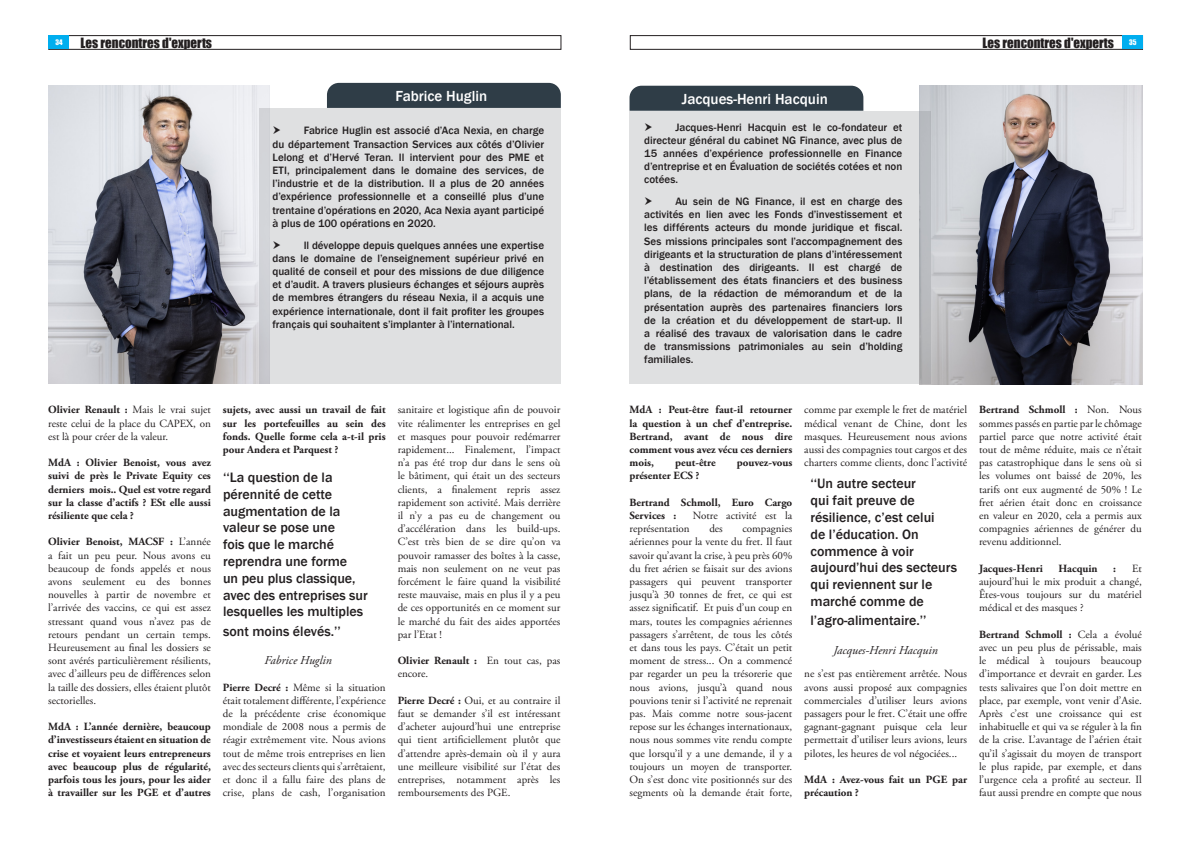
<style>
.page{position:relative;width:1191px;height:842px;background:#fff}
.page>*{position:absolute;margin:0;border:0;box-sizing:border-box;transform-origin:0 0}
.t1{font:500 15px "Franklin Gothic";color:#fff}
.t2{font:500 14px/16.8px "Franklin Gothic";color:#231f20}
.t3{font:13px "Impact";color:#231f20}
.t4{font:italic 12px "Adobe Garamond Pro";color:#231f20}
.Texte{font:11px/13.2px "Adobe Garamond Pro";color:#231f20;text-align:justify}
.t5{font:500 11px/13.2px "Franklin Gothic";color:#231f20;text-align:justify}
.Texte-2{font:700 11px/13.2px "Adobe Garamond Pro";color:#231f20;text-align:justify}
.t6{font:7px "Impact";color:#fff}
.s1{font-weight:700}
</style>
<div class="page">
<div style="left:630px;top:35px;width:512px;height:15px;border:1px solid #231f20"></div>
<div style="left:48px;top:35px;width:513px;height:15px;border:1px solid #231f20"></div>
<div style="left:1121px;top:36px;width:21px;height:13px;background:#00aeef"></div>
<div style="left:48px;top:36px;width:21px;height:13px;background:#00aeef"></div>
<img style="left:919px;top:85px;width:223px;height:299px">
<img style="left:49px;top:86px;width:221px;height:297px">
<div style="left:327px;top:83px;width:234px;height:25px;background:#2f3d47"></div>
<div style="left:259px;top:108px;width:301px;height:275px;background:#dfe0e1"></div>
<div style="left:629px;top:86px;width:234px;height:25px;background:#2f3d47"></div>
<div style="left:629px;top:111px;width:301px;height:272px;background:#dfe0e1"></div>
<p class="t6" style="left:56px;top:37px;width:9px">34</p>
<p class="t3" style="left:81px;top:32px;width:133px">Les rencontres d'experts</p>
<p class="t3" style="left:982px;top:32px;width:156px">Les rencontres d'experts <sup>35</sup></p>
<p class="t1" style="left:395px;top:87px;width:93px">Fabrice Huglin</p>
<p class="t5" style="left:272px;top:124px;width:273px;text-indent:31px">Fabrice Huglin est associé d’Aca Nexia, en charge du département Transaction Services aux côtés d’Olivier Lelong et d’Hervé Teran. Il intervient pour des PME et ETI, principalement dans le domaine des services, de l’industrie et de la distribution. Il a plus de 20 années d’expérience professionnelle et a conseillé plus d’une trentaine d’opérations en 2020, Aca Nexia ayant participé à plus de 100 opérations en 2020.</p>
<p class="t5" style="left:272px;top:238px;width:273px;text-indent:31px">Il développe depuis quelques années une expertise dans le domaine de l’enseignement supérieur privé en qualité de conseil et pour des missions de due diligence et d’audit. A travers plusieurs échanges et séjours auprès de membres étrangers du réseau Nexia, il a acquis une expérience internationale, dont il fait profiter les groupes français qui souhaitent s’implanter à l’international.</p>
<p class="Texte" style="left:48px;top:404px;width:164px"><span class="s1">Olivier Renault :</span> Mais le vrai sujet reste celui de la place du CAPEX, on est là pour créer de la valeur.</p>
<p class="Texte-2" style="left:48px;top:456px;width:164px">MdA : Olivier Benoist, vous avez suivi de près le Private Equity ces derniers mois.. Quel est votre regard sur la classe d’actifs ? ESt elle aussi résiliente que cela ?</p>
<p class="Texte" style="left:48px;top:536px;width:164px"><span class="s1">Olivier Benoist, MACSF :</span> L’année a fait un peu peur. Nous avons eu beaucoup de fonds appelés et nous avons seulement eu des bonnes nouvelles à partir de novembre et l’arrivée des vaccins, ce qui est assez stressant quand vous n’avez pas de retours pendant un certain temps.<br>Heureusement au final les dossiers se sont avérés particulièrement résilients, avec d’ailleurs peu de différences selon la taille des dossiers, elles étaient plutôt sectorielles.</p>
<p class="Texte-2" style="left:48px;top:720px;width:164px">MdA : L’année dernière, beaucoup d’investisseurs étaient en situation de crise et voyaient leurs entrepreneurs avec beaucoup plus de régularité, parfois tous les jours, pour les aider à travailler sur les PGE et d’autres</p>
<p class="Texte-2" style="left:223px;top:403px;width:164px">sujets, avec aussi un travail de fait sur les portefeuilles au sein des fonds. Quelle forme cela a-t-il pris pour Andera et Parquest ?</p>
<p class="t2" style="left:223px;top:469px;width:146px">‘‘La question de la pérennité de cette augmentation de la valeur se pose une<br>fois que le marché reprendra une forme<br>un peu plus classique, avec des entreprises sur lesquelles les multiples</p>
<p class="t2" style="left:223px;top:623px;width:119px">sont moins élevés.’’</p>
<p class="t4" style="left:265px;top:653px;width:69px">Fabrice Huglin</p>
<p class="Texte" style="left:223px;top:681px;width:164px"><span class="s1">Pierre Decré :</span> Même si la situation était totalement différente, l’expérience de la précédente crise économique mondiale de 2008 nous a permis de réagir extrêmement vite. Nous avions tout de même trois entreprises en lien avec des secteurs clients qui s’arrêtaient, et donc il a fallu faire des plans de crise, plans de cash, l’organisation</p>
<p class="Texte" style="left:398px;top:404px;width:164px">sanitaire et logistique afin de pouvoir vite réalimenter les entreprises en gel et masques pour pouvoir redémarrer rapidement... Finalement, l’impact n’a pas été trop dur dans le sens où le bâtiment, qui était un des secteurs clients, a finalement repris assez rapidement son activité. Mais derrière il n’y a pas eu de changement ou d’accélération dans les build-ups.<br>C’est très bien de se dire qu’on va pouvoir ramasser des boîtes à la casse, mais non seulement on ne veut pas forcément le faire quand la visibilité reste mauvaise, mais en plus il y a peu de ces opportunités en ce moment sur le marché du fait des aides apportées par l’Etat !</p>
<p class="Texte" style="left:398px;top:654px;width:164px"><span class="s1">Olivier Renault :</span> En tout cas, pas encore.</p>
<p class="Texte" style="left:398px;top:694px;width:164px"><span class="s1">Pierre Decré :</span> Oui, et au contraire il faut se demander s’il est intéressant d’acheter aujourd’hui une entreprise qui tient artificiellement plutôt que d’attendre après-demain où il y aura une meilleure visibilité sur l’état des entreprises, notamment après les remboursements des PGE.</p>
<p class="t1" style="left:682px;top:90px;width:147px">Jacques-Henri Hacquin</p>
<p class="t5" style="left:644px;top:120px;width:260px;text-indent:31px">Jacques-Henri Hacquin est le co-fondateur et directeur général du cabinet NG Finance, avec plus de 15 années d’expérience professionnelle en Finance d’entreprise et en Évaluation de sociétés cotées et non cotées.</p>
<p class="t5" style="left:644px;top:195px;width:260px;text-indent:31px">Au sein de NG Finance, il est en charge des activités en lien avec les Fonds d’investissement et les différents acteurs du monde juridique et fiscal.<br>Ses missions principales sont l’accompagnement des dirigeants et la structuration de plans d’intéressement à destination des dirigeants. Il est chargé de l’établissement des états financiers et des business plans, de la rédaction de mémorandum et de la présentation auprès des partenaires financiers lors de la création et du développement de start-up. Il a réalisé des travaux de valorisation dans le cadre de transmissions patrimoniales au sein d’holding familiales.</p>
<p class="Texte-2" style="left:629px;top:403px;width:164px">MdA : Peut-être faut-il retourner la question à un chef d’entreprise.<br>Bertrand, avant de nous dire comment vous avez vécu ces derniers mois,</p>
<p class="Texte-2" style="left:675px;top:456px;width:42px">peut-être</p>
<p class="Texte-2" style="left:737px;top:456px;width:57px">pouvez-vous</p>
<p class="Texte-2" style="left:629px;top:469px;width:71px">présenter ECS ?</p>
<p class="Texte-2" style="left:629px;top:496px;width:164px">Bertrand Schmoll, Euro Cargo<br>Services :</p>
<p class="Texte" style="left:693px;top:509px;width:101px">Notre activité est la</p>
<p class="Texte" style="left:629px;top:522px;width:62px">représentation</p>
<p class="Texte" style="left:709px;top:522px;width:15px">des</p>
<p class="Texte" style="left:629px;top:522px;width:164px;text-indent:113px">compagnies aériennes pour la vente du fret. Il faut savoir qu’avant la crise, à peu près 60% du fret aérien se faisait sur des avions passagers qui peuvent transporter jusqu’à 30 tonnes de fret, ce qui est assez significatif. Et puis d’un coup en mars, toutes les compagnies aériennes passagers s’arrêtent, de tous les côtés et dans tous les pays. C’était un petit moment de stress... On a commencé par regarder un peu la trésorerie que nous avions, jusqu’à quand nous pouvions tenir si l’activité ne reprenait pas. Mais comme notre sous-jacent repose sur les échanges internationaux, nous nous sommes vite rendu compte que lorsqu’il y a une demande, il y a toujours un moyen de transporter.<br>On s’est donc vite positionnés sur des segments où la demande était forte,</p>
<p class="Texte" style="left:804px;top:404px;width:164px">comme par exemple le fret de matériel médical venant de Chine, dont les masques. Heureusement nous avions aussi des compagnies tout cargos et des charters comme clients, donc l’activité</p>
<p class="t2" style="left:810px;top:475px;width:148px">‘‘Un autre secteur<br>qui fait preuve de résilience, c’est celui<br>de l’éducation. On commence à voir aujourd’hui des secteurs qui reviennent sur le marché comme de</p>
<p class="t2" style="left:810px;top:612px;width:118px">l’agro-alimentaire.’’</p>
<p class="t4" style="left:833px;top:643px;width:106px">Jacques-Henri Hacquin</p>
<p class="Texte" style="left:804px;top:668px;width:164px">ne s’est pas entièrement arrêtée. Nous avons aussi proposé aux compagnies commerciales d’utiliser leurs avions passagers pour le fret. C’était une offre gagnant-gagnant puisque cela leur permettait d’utiliser leurs avions, leurs pilotes, les heures de vol négociées...</p>
<p class="Texte-2" style="left:804px;top:773px;width:164px">MdA : Avez-vous fait un PGE par précaution ?</p>
<p class="Texte" style="left:979px;top:404px;width:164px"><span class="s1">Bertrand Schmoll :</span> Non. Nous sommes passés en partie par le chômage partiel parce que notre activité était tout de même réduite, mais ce n’était pas catastrophique dans le sens où si les volumes ont baissé de 20%, les tarifs ont eux augmenté de 50% ! Le fret aérien était donc en croissance en valeur en 2020, cela a permis aux compagnies aériennes de générer du revenu additionnel.</p>
<p class="Texte-2" style="left:979px;top:562px;width:65px">Jacques-Henri</p>
<p class="Texte-2" style="left:1058px;top:562px;width:41px">Hacquin</p>
<p class="Texte-2" style="left:1113px;top:562px;width:4px">:</p>
<p class="Texte" style="left:979px;top:562px;width:164px;text-indent:153px">Et aujourd’hui le mix produit a changé, Êtes-vous toujours sur du matériel médical et des masques ?</p>
<p class="Texte" style="left:979px;top:628px;width:164px"><span class="s1">Bertrand Schmoll :</span> Cela a évolué avec un peu plus de périssable, mais le médical à toujours beaucoup d’importance et devrait en garder. Les tests salivaires que l’on doit mettre en place, par exemple, vont venir d’Asie.<br>Après c’est une croissance qui est inhabituelle et qui va se réguler à la fin de la crise. L’avantage de l’aérien était qu’il s’agissait du moyen de transport le plus rapide, par exemple, et dans l’urgence cela a profité au secteur. Il faut aussi prendre en compte que nous</p>
</div>
